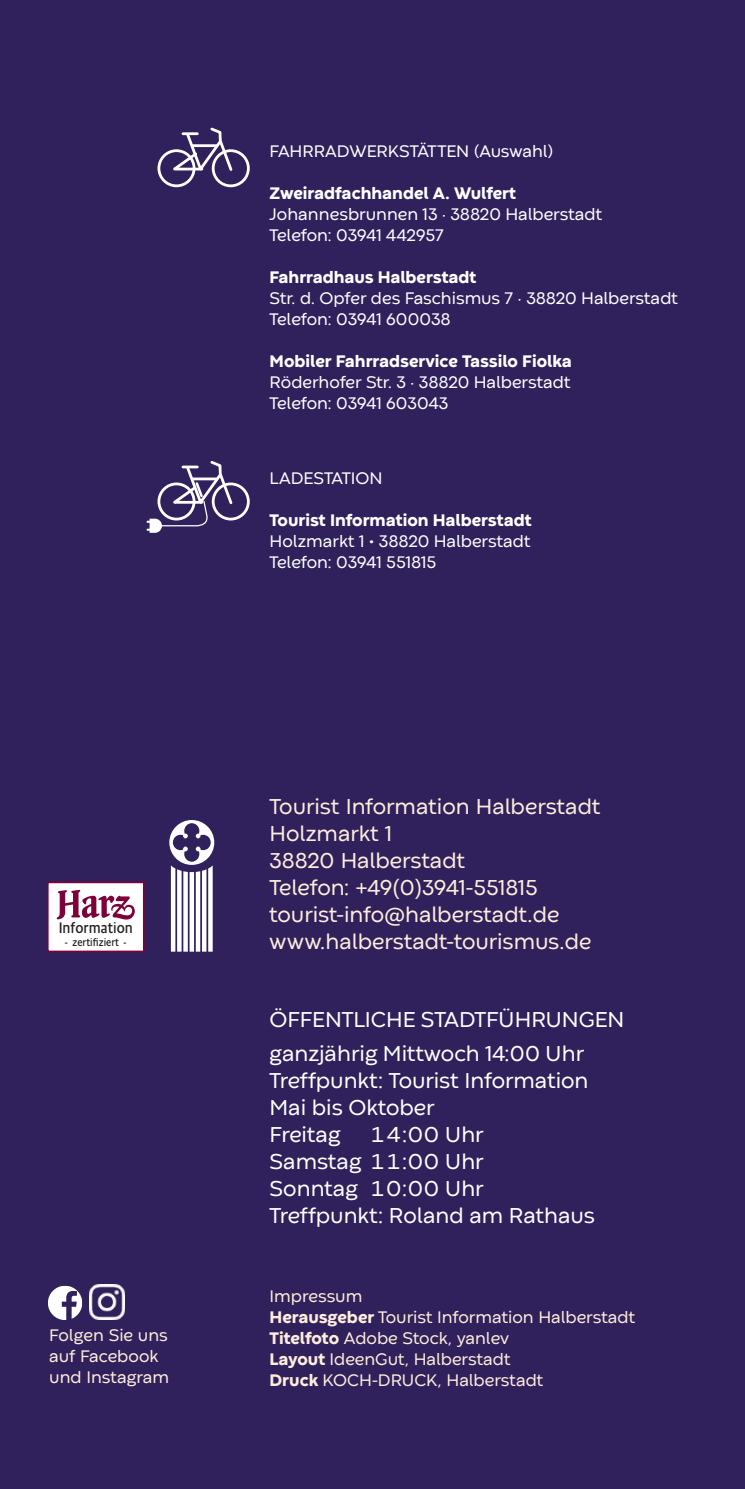
<style>
.page{position:relative;width:745px;height:1489px;background:#fff}
.page>*{position:absolute;margin:0;border:0;box-sizing:border-box;transform-origin:0 0}
.t1{font:22.5px/27px "Codec Warm";color:#fff}
.t2{font:22.5px/27px "Codec Warm";color:#feeddc}
.t3{font:17.5px/21px "Codec Warm";color:#fff}
.t4{font:17.5px/21px "Codec Warm";color:#feeddc}
.t5{font:800 17.5px "Codec Warm";color:#fff}
.t6{font:15.5px "Absara Sans Head";color:#231f20}
.t7{font:11.25px "Absara Sans Head";color:#231f20}
.s1{font-weight:800}
</style>
<div class="page">
<div style="left:0;top:0;width:744px;height:1488px;background:#30215c"></div>
<svg style="left:169px;top:820px;width:45px;height:131px"></svg>
<div style="left:48px;top:882px;width:96px;height:69px;background:#fff"></div>
<svg style="left:57px;top:889px;width:78px;height:30px"></svg>
<div style="left:47px;top:881px;width:98px;height:71px;border:2px solid #7f013a"></div>
<svg style="left:48px;top:1285px;width:34px;height:34px"></svg>
<img style="left:89px;top:1284px;width:36px;height:35px">
<div style="left:157px;top:149px;width:38px;height:38px;border:3px solid #fff;border-radius:50%"></div>
<div style="left:212px;top:149px;width:37px;height:38px;border:3px solid #fff;border-radius:50%"></div>
<svg style="left:166px;top:127px;width:68px;height:48px"></svg>
<hr style="left:193px;top:144px;width:23px;height:3px;background:#fff">
<div style="left:212px;top:482px;width:37px;height:38px;border:3px solid #fff;border-radius:50%"></div>
<svg style="left:146px;top:461px;width:88px;height:72px"></svg>
<p class="t6" style="left:59px;top:918px;width:76px">Information</p>
<p class="t7" style="left:65px;top:935px;width:63px">- zertifiziert -</p>
<p class="t4" style="left:49px;top:1322px;width:121px">Folgen Sie uns auf Facebook und Instagram</p>
<p class="t3" style="left:269px;top:139px;width:285px">FAHRRADWERKSTÄTTEN (Auswahl)</p>
<p class="t5" style="left:269px;top:180px;width:248px">Zweiradfachhandel A. Wulfert</p>
<p class="t3" style="left:269px;top:202px;width:334px">Johannesbrunnen 13 · 38820 Halberstadt<br>Telefon: 03941 442957</p>
<p class="t5" style="left:269px;top:264px;width:208px">Fahrradhaus Halberstadt</p>
<p class="t3" style="left:269px;top:286px;width:410px">Str. d. Opfer des Faschismus 7 · 38820 Halberstadt<br>Telefon: 03941 600038</p>
<p class="t5" style="left:269px;top:348px;width:304px">Mobiler Fahrradservice Tassilo Fiolka</p>
<p class="t3" style="left:269px;top:370px;width:302px">Röderhofer Str. 3 · 38820 Halberstadt<br>Telefon: 03941 603043</p>
<p class="t3" style="left:269px;top:466px;width:114px">LADESTATION</p>
<p class="t5" style="left:269px;top:507px;width:263px">Tourist Information Halberstadt</p>
<p class="t3" style="left:269px;top:529px;width:262px">Holzmarkt 1 • 38820 Halberstadt<br>Telefon: 03941 551815</p>
<p class="t2" style="left:269px;top:791px;width:332px">Tourist Information Halberstadt<br>Holzmarkt 1<br>38820 Halberstadt<br>Telefon: +49(0)3941-551815 tourist-info@halberstadt.de www.halberstadt-tourismus.de</p>
<p class="t1" style="left:269px;top:1000px;width:356px;line-height:34px">ÖFFENTLICHE STADTFÜHRUNGEN ganzjährig Mittwoch 14:00 Uhr</p>
<p class="t1" style="left:269px;top:1065px;width:320px">Treffpunkt: Tourist Information<br>Mai bis Oktober<br>Freitag</p>
<p class="t1" style="left:269px;top:1119px;width:326px;text-indent:100px">14:00 Uhr<br>Samstag 11:00 Uhr<br>Sonntag 10:00 Uhr<br>Treffpunkt: Roland am Rathaus</p>
<p class="t4" style="left:269px;top:1284px;width:367px">Impressum<br><span class="s1">Herausgeber</span> Tourist Information Halberstadt<br><span class="s1">Titelfoto</span> Adobe Stock, yanlev<br><span class="s1">Layout</span> IdeenGut, Halberstadt<br><span class="s1">Druck</span> KOCH-DRUCK, Halberstadt</p>
</div>
